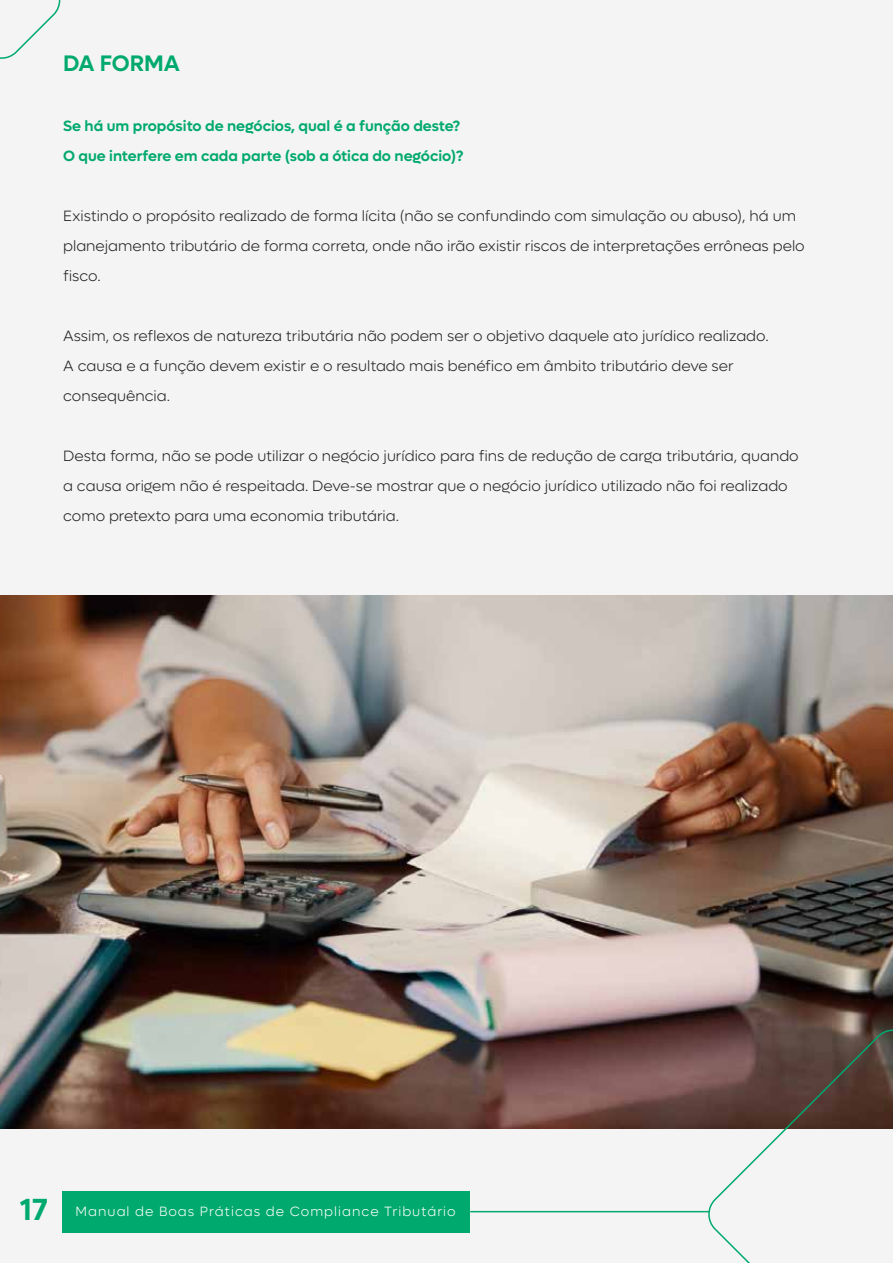
<style>
.page{position:relative;width:893px;height:1263px;background:#f4f4f4}
.page>*{position:absolute;margin:0;border:0;box-sizing:border-box;transform-origin:0 0}
.t1{font:600 30.6px "Lufga";color:#00a96d}
.t2{font:600 22.5px "Lufga";color:#00a96d}
.t3{font:300 15px/30px "Lufga";color:#231f20}
.t4{font:600 15px/30px "Lufga";color:#00a96d}
.t5{font:300 13.5px "Lufga";letter-spacing:.075em;color:#fff}
</style>
<div class="page">
<img style="left:0;top:595px;width:893px;height:534px">
<div style="left:62px;top:1191px;width:408px;height:41px;background:#00a96d"></div>
<svg style="left:0;top:0;width:61px;height:59px"></svg>
<svg style="left:705px;top:1026px;width:188px;height:237px"></svg>
<hr style="left:470px;top:1211px;width:240px;height:1px;background:#00a96d">
<h2 class="t2" style="left:63px;top:50px;width:118px">DA FORMA</h2>
<p class="t4" style="left:63px;top:111px;width:402px">Se há um propósito de negócios, qual é a função deste?<br>O que interfere em cada parte (sob a ótica do negócio)?</p>
<p class="t3" style="left:63px;top:201px;width:743px">Existindo o propósito realizado de forma lícita (não se confundindo com simulação ou abuso), há um planejamento tributário de forma correta, onde não irão existir riscos de interpretações errôneas pelo fisco.</p>
<p class="t3" style="left:63px;top:321px;width:707px">Assim, os reflexos de natureza tributária não podem ser o objetivo daquele ato jurídico realizado.<br>A causa e a função devem existir e o resultado mais benéfico em âmbito tributário deve ser consequência.</p>
<p class="t3" style="left:63px;top:441px;width:737px">Desta forma, não se pode utilizar o negócio jurídico para fins de redução de carga tributária, quando a causa origem não é respeitada. Deve-se mostrar que o negócio jurídico utilizado não foi realizado como pretexto para uma economia tributária.</p>
<h1 class="t1" style="left:20px;top:1191px;width:30px">17</h1>
<p class="t5" style="left:76px;top:1203px;width:382px">Manual de Boas Práticas de Compliance Tributário</p>
</div>
